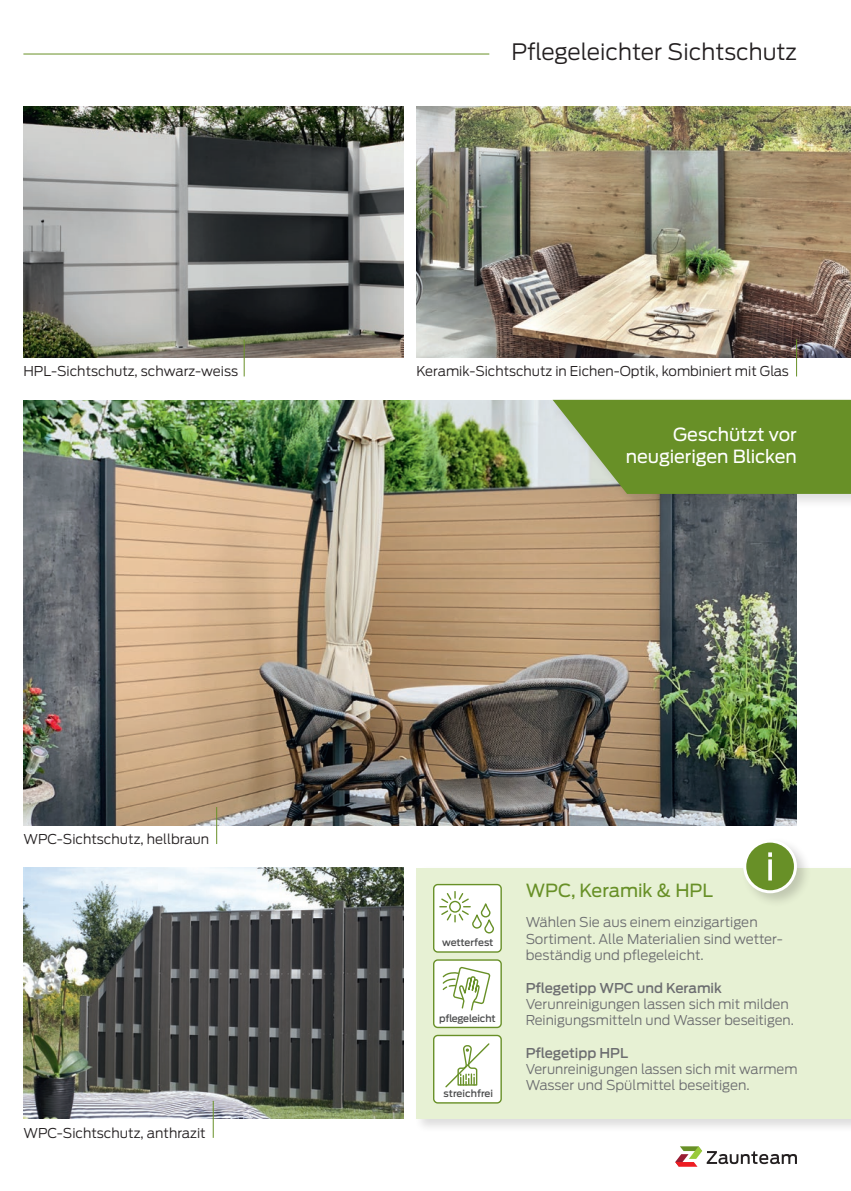
<style>
.page{position:relative;width:851px;height:1191px;background:#fff}
.page>*{position:absolute;margin:0;border:0;box-sizing:border-box;transform-origin:0 0}
.t1{font:300 22.5px "Antenna";color:#231f20}
.t2{font:18px/21.6px "Antenna";letter-spacing:-.005em;color:#fff;text-align:right}
.t3{font:18px "Antenna";color:#689027}
.t4{font:300 13.5px/16.5px "Antenna";color:#6c6d70}
.t5{font:300 13.5px "Antenna";color:#231f20}
.t6{font:500 13.5px "Antenna";color:#6c6d70}
.t7{font:500 9.75px "Antenna";letter-spacing:-.01em;color:#4b4c4d}
</style>
<div class="page">
<svg style="left:675px;top:1146px;width:121px;height:20px"></svg>
<hr style="left:23px;top:54px;width:466px;height:1px;background:#689027">
<img style="left:23px;top:867px;width:381px;height:251px">
<div style="left:414px;top:865px;width:436px;height:267px;background:#231f20;opacity:.15"></div>
<div style="left:416px;top:867px;width:434px;height:251px;background:#e7f1d4"></div>
<div style="left:433px;top:960px;width:68px;height:67px;background:#fff;border-radius:4px"></div>
<div style="left:433px;top:959px;width:69px;height:69px;border:1px solid #689027;border-radius:4px"></div>
<svg style="left:442px;top:966px;width:48px;height:45px"></svg>
<div style="left:433px;top:1035px;width:68px;height:67px;background:#fff;border-radius:4px"></div>
<div style="left:433px;top:1034px;width:69px;height:69px;border:1px solid #689027;border-radius:4px"></div>
<svg style="left:445px;top:1043px;width:45px;height:45px"></svg>
<div style="left:433px;top:884px;width:68px;height:68px;background:#fff;border-radius:4px"></div>
<div style="left:433px;top:884px;width:69px;height:68px;border:1px solid #689027;border-radius:4px"></div>
<svg style="left:439px;top:891px;width:55px;height:43px"></svg>
<hr style="left:213px;top:1100px;width:1px;height:37px;background:#689027">
<img style="left:23px;top:400px;width:773px;height:425px">
<hr style="left:216px;top:807px;width:1px;height:37px;background:#689027">
<img style="left:23px;top:106px;width:381px;height:251px">
<img style="left:416px;top:106px;width:434px;height:251px">
<hr style="left:244px;top:339px;width:1px;height:37px;background:#689027">
<hr style="left:796px;top:339px;width:1px;height:37px;background:#689027">
<div style="left:740px;top:836px;width:71px;height:72px;background:#231f20;opacity:.2"></div>
<div style="left:744px;top:841px;width:51px;height:50px;background:#689027;border-radius:50%"></div>
<div style="left:743px;top:839px;width:53px;height:54px;border:3px solid #fff;border-radius:50%"></div>
<hr style="left:768px;top:859px;width:3px;height:21px;background:#fff">
<svg style="left:768px;top:852px;width:3px;height:5px"></svg>
<div style="left:550px;top:397px;width:300px;height:112px;background:#231f20;opacity:.15"></div>
<svg style="left:552px;top:400px;width:298px;height:94px;background:#75983c"></svg>
<h1 class="t1" style="left:511px;top:38px;width:287px">Pflegeleichter Sichtschutz</h1>
<p class="t5" style="left:23px;top:363px;width:216px">HPL-Sichtschutz, schwarz-weiss</p>
<p class="t5" style="left:416px;top:363px;width:374px">Keramik-Sichtschutz in Eichen-Optik, kombiniert mit Glas</p>
<p class="t5" style="left:23px;top:831px;width:187px">WPC-Sichtschutz, hellbraun</p>
<p class="t5" style="left:23px;top:1124px;width:184px">WPC-Sichtschutz, anthrazit</p>
<h2 class="t2" style="left:625px;top:424px;width:172px">Geschützt vor neugierigen Blicken</h2>
<p class="t7" style="left:442px;top:937px;width:53px">wetterfest</p>
<p class="t7" style="left:439px;top:1012px;width:58px">pflegeleicht</p>
<p class="t7" style="left:443px;top:1088px;width:51px">streichfrei</p>
<h2 class="t3" style="left:525px;top:880px;width:189px">WPC, Keramik &amp; HPL</h2>
<p class="t4" style="left:525px;top:914px;width:257px">Wählen Sie aus einem einzigartigen<br>Sortiment. Alle Materialien sind wetter&shy;beständig und pflegeleicht.</p>
<p class="t6" style="left:525px;top:980px;width:198px">Pflegetipp WPC und Keramik</p>
<p class="t4" style="left:525px;top:996px;width:270px">Verunreinigungen lassen sich mit milden<br>Reinigungsmitteln und Wasser beseitigen.</p>
<p class="t6" style="left:525px;top:1045px;width:104px">Pflegetipp HPL</p>
<p class="t4" style="left:525px;top:1061px;width:273px">Verunreinigungen lassen sich mit warmem<br>Wasser und Spülmittel beseitigen.</p>
</div>
